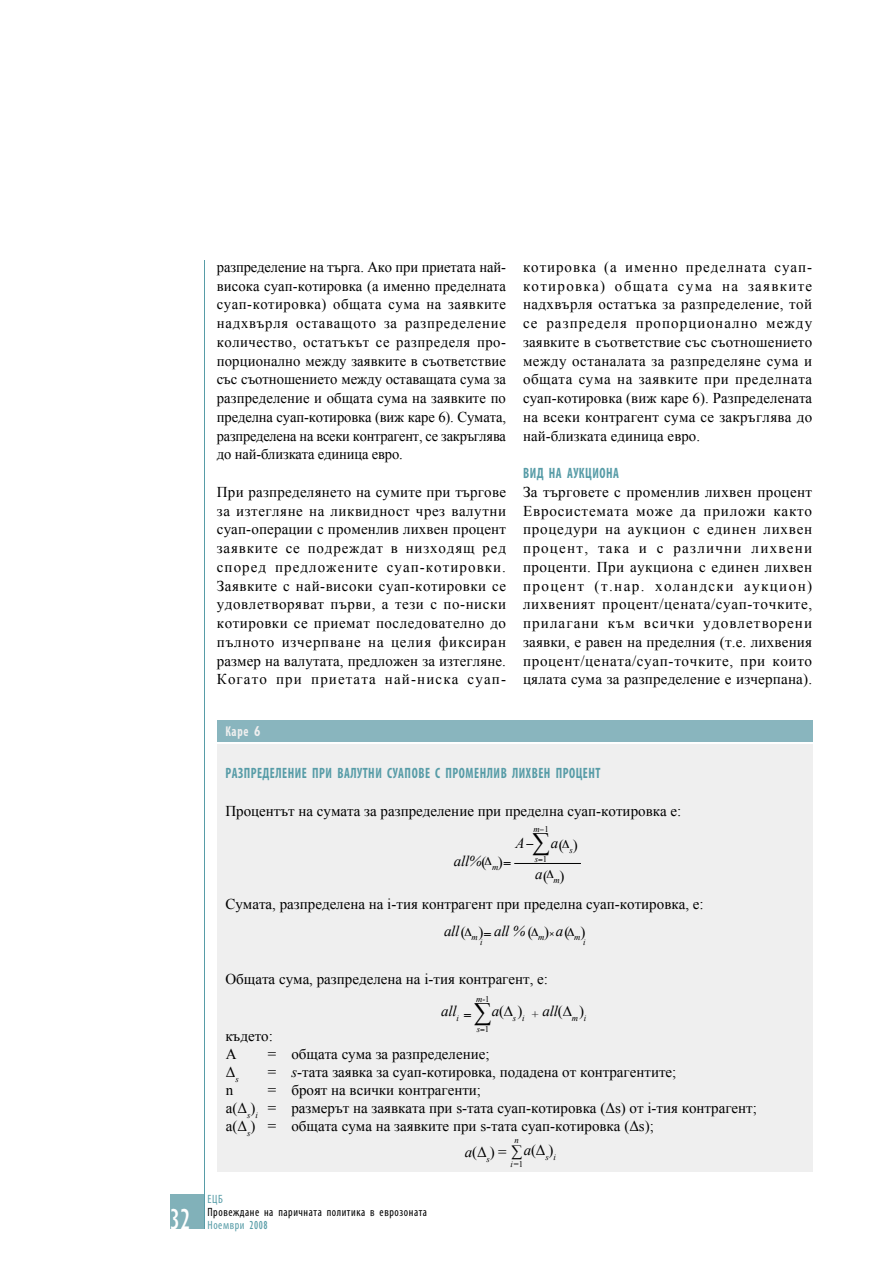
<style>
.page{position:relative;width:893px;height:1263px;background:#fff}
.page>*{position:absolute;margin:0;border:0;box-sizing:border-box;transform-origin:0 0}
.t1{font:condensed 30px "Gill Sans Myriad";color:#fff;scale:.95 1}
.t2{font:24px "Times New Roman WGL";color:#000}
.t3{font:15px/18.8px "Times New Roman WGL";color:#000;text-align:justify}
.t4{font:700 condensed 15px "Gill Sans Myriad";letter-spacing:.04em;color:#579ca7;scale:.85 1}
.t5{font:italic 15px "Times New Roman WGL";letter-spacing:-.015em;color:#000}
.t6{font:700 condensed 14.25px "Gill Sans Myriad";color:#efefef;scale:.85 1}
.t7{font:condensed 12px "Gill Sans Myriad";letter-spacing:.05em;color:#000;scale:.95 1}
.t8{font:condensed 12px "Gill Sans Myriad";letter-spacing:.05em;color:#579ca7;scale:.95 1}
.t9{font:italic 12px "Times New Roman WGL";color:#000}
.t10{font:italic 8.7px "Times New Roman WGL";color:#000}
.t11{font:8.7px "Times New Roman WGL";color:#000}
.s1{font-style:normal}
.s2{font-style:normal;font-size:24px}
.s3{font-style:italic}
</style>
<div class="page">
<div style="left:170px;top:1195px;width:34px;height:34px;background:#81b1b9"></div>
<hr style="left:204px;top:261px;width:1px;height:968px;background:#579ca7">
<div style="left:217px;top:722px;width:595px;height:450px;background:#efefef"></div>
<div style="left:217px;top:720px;width:595px;height:22px;background:#89b5be"></div>
<hr style="left:208px;top:742px;width:613px;height:1px;background:#fff">
<hr style="left:515px;top:863px;width:65px;height:1px;background:#010100">
<h1 class="t1" style="left:170px;top:1210px;width:23px">32</h1>
<p class="t3" style="left:217px;top:259px;width:291px">разпределение на търга. Ако при приетата най&shy;висока суап-котировка (а именно пределната суап-котировка) общата сума на заявките надхвърля оставащото за разпределение количество, остатъкът се разпределя про&shy;порционално между заявките в съответствие със съотношението между оставащата сума за разпределение и общата сума на заявките по пределна суап-котировка (виж каре 6). Сумата, разпределена на всеки контрагент, се закръглява до най-близката единица евро.</p>
<p class="t3" style="left:217px;top:484px;width:291px">При разпределянето на сумите при търгове за изтегляне на ликвидност чрез валутни суап-операции с променлив лихвен процент заявките се подреждат в низходящ ред според предложените суап-котировки.<br>Заявките с най-високи суап-котировки се удовлетворяват първи, а тези с по-ниски котировки се приемат последователно до пълното изчерпване на целия фиксиран размер на валутата, предложен за изтегляне.<br>Когато при приетата най-ниска суап-</p>
<p class="t3" style="left:523px;top:259px;width:291px">котировка (а именно пределната суап&shy;котировка) общата сума на заявките надхвърля остатъка за разпределение, той се разпределя пропорционално между заявките в съответствие със съотношението между останалата за разпределяне сума и общата сума на заявките при пределната суап-котировка (виж каре 6). Разпределената на всеки контрагент сума се закръглява до най-близката единица евро.</p>
<p class="t4" style="left:523px;top:467px;width:114px">ВИД НА АУКЦИОНА</p>
<p class="t3" style="left:523px;top:484px;width:291px">За търговете с променлив лихвен процент Евросистемата може да приложи както процедури на аукцион с единен лихвен процент, така и с различни лихвени проценти. При аукциона с единен лихвен процент (т.нар. холандски аукцион) лихвеният процент/цената/суап-точките, прилагани към всички удовлетворени заявки, е равен на пределния (т.е. лихвения процент/цената/суап-точките, при които цялата сума за разпределение е изчерпана).</p>
<p class="t6" style="left:225px;top:726px;width:43px">Каре 6</p>
<p class="t4" style="left:225px;top:767px;width:443px">РАЗПРЕДЕЛЕНИЕ ПРИ ВАЛУТНИ СУАПОВЕ С ПРОМЕНЛИВ ЛИХВЕН ПРОЦЕНТ</p>
<p class="t3" style="left:225px;top:803px;width:457px">Процентът на сумата за разпределение при пределна суап-котировка е:</p>
<p class="t5" style="left:454px;top:855px;width:46px">all% <sub>m</sub></p>
<p class="t5" style="left:535px;top:868px;width:26px">a <sub>m</sub></p>
<p class="t10" style="left:533px;top:826px;width:17px">m−<span class="s1">1</span></p>
<p class="t5" style="left:515px;top:838px;width:59px">A−<span class="s2">∑</span>a <sub>s</sub></p>
<p class="t10" style="left:535px;top:856px;width:14px">s <span class="s1">1</span></p>
<p class="t3" style="left:543px;top:831px;width:36px;line-height:30.8px;text-indent:16px">( ) ( )</p>
<p class="t3" style="left:225px;top:892px;width:480px;line-height:26.5px;text-align:center">Сумата, разпределена на i-тия контрагент при пределна суап-котировка, е: <span class="s3">all</span> <sub>m</sub></p>
<p class="t10" style="left:480px;top:938px;width:4px">i</p>
<p class="t3" style="left:482px;top:854px;width:23px">( )</p>
<p class="t5" style="left:494px;top:925px;width:71px">all % <sub>m</sub> a</p>
<p class="t3" style="left:461px;top:924px;width:24px">( )</p>
<p class="t3" style="left:528px;top:924px;width:59px">() ()</p>
<p class="t3" style="left:225px;top:971px;width:324px">Общата сума, разпределена на i-тия контрагент, е:</p>
<p class="t10" style="left:476px;top:996px;width:15px">m-<span class="s1">1</span></p>
<p class="t10" style="left:477px;top:1026px;width:14px">s <span class="s1">1</span></p>
<p class="t10" style="left:574px;top:934px;width:8px">m</p>
<p class="t10" style="left:583px;top:938px;width:4px">i</p>
<h2 class="t2" style="left:474px;top:1004px;width:19px">∑</h2>
<p class="t9" style="left:532px;top:1009px;width:10px">+</p>
<p class="t5" style="left:441px;top:1006px;width:19px">all<sub>i</sub></p>
<p class="t5" style="left:543px;top:1006px;width:43px">all<span class="s1">(</span>∆<sub>m</sub><span class="s1">)</span></p>
<p class="t5" style="left:492px;top:1006px;width:34px">a<span class="s1">(</span>∆<sub>s</sub><span class="s1">)</span><sub>i</sub></p>
<p class="t10" style="left:584px;top:1015px;width:4px">i</p>
<p class="t3" style="left:225px;top:1028px;width:49px;line-height:18px">където:<br>A</p>
<p class="t3" style="left:268px;top:1046px;width:223px">= общата сума за разпределение;</p>
<p class="t3" style="left:226px;top:1064px;width:15px">Δ<sub>s</sub></p>
<p class="t3" style="left:268px;top:1064px;width:410px">= <span class="s3">s</span>-тата заявка за суап-котировка, подадена от контрагентите;</p>
<p class="t3" style="left:226px;top:1082px;width:9px">n</p>
<p class="t3" style="left:226px;top:1082px;width:532px;line-height:18.3px;text-align:left;text-indent:42px">= броят на всички контрагенти;<br>a(Δ<sub>s</sub>)<sub>i</sub> = размерът на заявката при s-тата суап-котировка (Δs) от i-тия контрагент; a(Δ<sub>s</sub>) = общата сума на заявките при s-тата суап-котировка (Δs);</p>
<p class="t3" style="left:465px;top:1143px;width:92px"><span class="s3">a</span>(Δ<sub>s</sub>) = ∑<span class="s3">a</span>(Δ<sub>s</sub>)<sub>i</sub></p>
<p class="t10" style="left:514px;top:1137px;width:6px">n</p>
<p class="t11" style="left:510px;top:1161px;width:14px"><span class="s3">i</span>=1</p>
<p class="t8" style="left:207px;top:1195px;width:18px">ЕЦБ</p>
<p class="t7" style="left:207px;top:1208px;width:233px">Провеждане на паричната политика в еврозоната</p>
<p class="t8" style="left:207px;top:1221px;width:65px">Ноември 2008</p>
</div>
